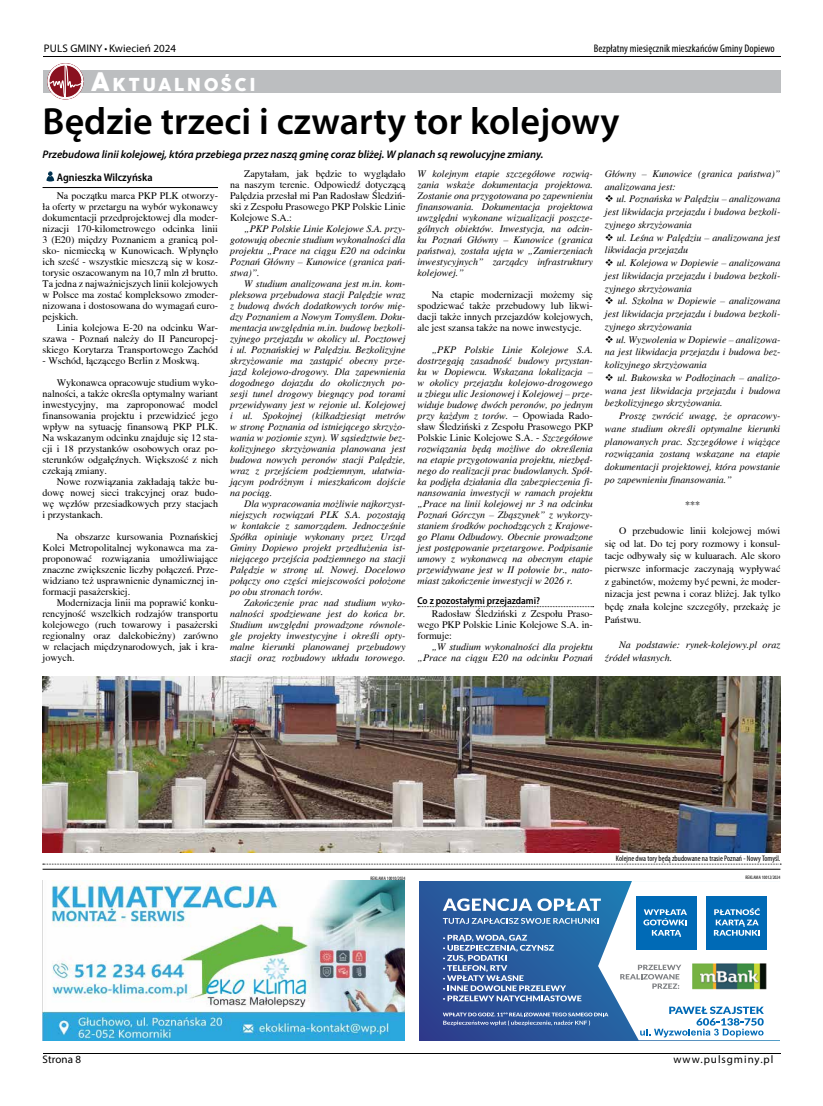
<style>
.page{position:relative;width:823px;height:1106px;background:#fff}
.page>*{position:absolute;margin:0;border:0;box-sizing:border-box;transform-origin:0 0}
.t1{font:600 38px "Myriad Pro";color:#000}
.t2{font:17.5px "Cocogoose";letter-spacing:.145em;color:#fff}
.t3{font:italic 600 11px "Myriad Pro";color:#000}
.t4{font:condensed 11px "Myriad Pro";letter-spacing:.01em;color:#000}
.t5{font:11px "Myriad Pro";letter-spacing:.01em;color:#000}
.t6{font:600 semi-condensed 11px "Myriad Pro";color:#000}
.t7{font:11px "Myriad Pro";letter-spacing:.09em;color:#000}
.t8{font:italic 10px/11px "Toronto";color:#000;text-align:justify}
.t9{font:10px/11px "Toronto";color:#000;text-align:justify}
.t10{font:600 semi-condensed 10px "Myriad Pro";color:#000}
.t11{font:condensed 8px "Myriad Pro";color:#000}
.t12{font:condensed 5px "Myriad Pro";color:#000}
.s1{font-stretch:condensed}
.s2{font-size:25px}
.s3{font-style:normal}
</style>
<div class="page">
<hr style="left:43px;top:56px;width:737px;height:1px;background:#000">
<hr style="left:43px;top:1053px;width:737px;height:1px;background:#000">
<img style="left:43px;top:880px;width:361px;height:161px">
<div style="left:419px;top:881px;width:360px;height:159px;background:linear-gradient(to bottom,#285a9d,#2e3a8b)"></div>
<svg style="left:442px;top:881px;width:337px;height:159px"></svg>
<svg style="left:417px;top:606px;width:176px;height:1px"></svg>
<div style="left:43px;top:70px;width:737px;height:22px;background:#bcbec0"></div>
<svg style="left:47px;top:63px;width:36px;height:36px"></svg>
<hr style="left:43px;top:187px;width:175px;height:1px;background:#000">
<svg style="left:46px;top:171px;width:8px;height:10px"></svg>
<img style="left:43px;top:676px;width:737px;height:177px">
<hr style="left:43px;top:868px;width:737px;height:1px;background:#000">
<svg style="left:43px;top:863px;width:737px;height:1px"></svg>
<p class="t5" style="left:44px;top:42px;width:134px">PULS GMINY <span class="s1">•</span> Kwiecień 2024</p>
<p class="t4" style="left:593px;top:42px;width:182px">Bezpłatny miesięcznik mieszkańców Gminy Dopiewo</p>
<h2 class="t2" style="left:91px;top:73px;width:166px"><span class="s2">A</span>KTUALNOŚCI</h2>
<h1 class="t1" style="left:43px;top:97px;width:578px">Będzie trzeci i czwarty tor kolejowy</h1>
<p class="t3" style="left:43px;top:148px;width:502px">Przebudowa linii kolejowej, która przebiega przez naszą gminę coraz bliżej. W planach są rewolucyjne zmiany.</p>
<p class="t6" style="left:57px;top:171px;width:97px">Agnieszka Wilczyńska</p>
<p class="t9" style="left:230px;top:168px;width:177px;text-indent:14px">Zapytałam, jak będzie to wyglądało na naszym terenie. Odpowiedź dotyczącą Palędzia przesłał mi Pan Radosław Śledziń&shy;ski z Zespołu Prasowego PKP Polskie Linie Kolejowe S.A.:</p>
<p class="t8" style="left:230px;top:223px;width:177px;text-indent:14px">„PKP Polskie Linie Kolejowe S.A. przy&shy;gotowują obecnie studium wykonalności dla projektu „Prace na ciągu E20 na odcinku Poznań Główny – Kunowice (granica pań&shy;stwa)”.</p>
<p class="t8" style="left:230px;top:278px;width:177px;text-indent:14px">W studium analizowana jest m.in. kom&shy;pleksowa przebudowa stacji Palędzie wraz z budową dwóch dodatkowych torów mię&shy;dzy Poznaniem a Nowym Tomyślem. Doku&shy;mentacja uwzględnia m.in. budowę bezkoli&shy;zyjnego przejazdu w okolicy ul. Pocztowej i ul. Poznańskiej w Palędziu. Bezkolizyjne skrzyżowanie ma zastąpić obecny prze&shy;jazd kolejowo-drogowy. Dla zapewnienia dogodnego dojazdu do okolicznych po&shy;sesji tunel drogowy biegnący pod torami przewidywany jest w rejonie ul. Kolejowej i ul. Spokojnej (kilkadziesiąt metrów w stronę Poznania od istniejącego skrzyżo&shy;wania w poziomie szyn). W sąsiedztwie bez&shy;kolizyjnego skrzyżowania planowana jest budowa nowych peronów stacji Palędzie, wraz z przejściem podziemnym, ułatwia&shy;jącym podróżnym i mieszkańcom dojście na pociąg.</p>
<p class="t8" style="left:230px;top:498px;width:177px;text-indent:14px">Dla wypracowania możliwie najkorzyst&shy;niejszych rozwiązań PLK S.A. pozostają w kontakcie z samorządem. Jednocześnie Spółka opiniuje wykonany przez Urząd Gminy Dopiewo projekt przedłużenia ist&shy;niejącego przejścia podziemnego na stacji Palędzie w stronę ul. Nowej. Docelowo połączy ono części miejscowości położone po obu stronach torów.</p>
<p class="t8" style="left:230px;top:597px;width:177px;text-indent:14px">Zakończenie prac nad studium wyko&shy;nalności spodziewane jest do końca br.<br>Studium uwzględni prowadzone równole&shy;gle projekty inwestycyjne i określi opty&shy;malne kierunki planowanej przebudowy stacji oraz rozbudowy układu torowego.</p>
<p class="t8" style="left:604px;top:167px;width:177px;line-height:12.7px">Główny – Kunowice (granica państwa)” analizowana jest:</p>
<p class="t8" style="left:604px;top:193px;width:177px;line-height:12.7px">❖ ul. Poznańska w Palędziu – analizowana jest likwidacja przejazdu i budowa bezkoli&shy;zyjnego skrzyżowania</p>
<p class="t8" style="left:604px;top:231px;width:177px;line-height:12.7px">❖ ul. Leśna w Palędziu – analizowana jest likwidacja przejazdu</p>
<p class="t8" style="left:604px;top:256px;width:177px;line-height:12.7px">❖ ul. Kolejowa w Dopiewie – analizowana jest likwidacja przejazdu i budowa bezkoli&shy;zyjnego skrzyżowania</p>
<p class="t8" style="left:604px;top:295px;width:177px;line-height:12.7px">❖ ul. Szkolna w Dopiewie – analizowana jest likwidacja przejazdu i budowa bezkoli&shy;zyjnego skrzyżowania</p>
<p class="t8" style="left:604px;top:333px;width:177px;line-height:12.7px">❖ ul. Wyzwolenia w Dopiewie – analizowa&shy;na jest likwidacja przejazdu i budowa bez&shy;kolizyjnego skrzyżowania</p>
<p class="t8" style="left:604px;top:371px;width:177px;line-height:12.7px">❖ ul. Bukowska w Podłozinach – analizo&shy;wana jest likwidacja przejazdu i budowa bezkolizyjnego skrzyżowania.</p>
<p class="t8" style="left:604px;top:409px;width:177px;line-height:12.7px;text-indent:14px">Proszę zwrócić uwagę, że opracowy&shy;wane studium określi optymalne kierunki planowanych prac. Szczegółowe i wiążące rozwiązania zostaną wskazane na etapie dokumentacji projektowej, która powstanie po zapewnieniu finansowania.”</p>
<p class="t9" style="left:684px;top:499px;width:16px">***</p>
<p class="t9" style="left:604px;top:524px;width:177px;line-height:12.7px;text-indent:14px">O przebudowie linii kolejowej mówi się od lat. Do tej pory rozmowy i konsul&shy;tacje odbywały się w kuluarach. Ale skoro pierwsze informacje zaczynają wypływać z gabinetów, możemy być pewni, że moder&shy;nizacja jest pewna i coraz bliżej. Jak tylko będę znała kolejne szczegóły, przekażę je Państwu.</p>
<p class="t8" style="left:604px;top:639px;width:177px;line-height:12.7px;text-indent:14px">Na podstawie: rynek-kolejowy.pl oraz źródeł własnych.</p>
<p class="t8" style="left:417px;top:168px;width:177px">W kolejnym etapie szczegółowe rozwią&shy;zania wskaże dokumentacja projektowa.<br>Zostanie ona przygotowana po zapewnieniu finansowania. Dokumentacja projektowa uwzględni wykonane wizualizacji poszcze&shy;gólnych obiektów. Inwestycja, na odcin&shy;ku Poznań Główny – Kunowice (granica państwa), została ujęta w „Zamierzeniach inwestycyjnych” zarządcy infrastruktury kolejowej.”</p>
<p class="t9" style="left:417px;top:289px;width:177px;text-indent:14px">Na etapie modernizacji możemy się spodziewać także przebudowy lub likwi&shy;dacji także innych przejazdów kolejowych, ale jest szansa także na nowe inwestycje.</p>
<p class="t8" style="left:417px;top:344px;width:177px;text-indent:14px">„PKP Polskie Linie Kolejowe S.A. dostrzegają zasadność budowy przystan&shy;ku w Dopiewcu. Wskazana lokalizacja – w okolicy przejazdu kolejowo-drogowego u zbiegu ulic Jesionowej i Kolejowej – prze&shy;widuje budowę dwóch peronów, po jednym przy każdym z torów. <span class="s3">– Opowiada Rado&shy;sław Śledziński z Zespołu Prasowego PKP Polskie Linie Kolejowe S.A. -</span> Szczegółowe rozwiązania będą możliwe do określenia na etapie przygotowania projektu, niezbęd&shy;nego do realizacji prac budowlanych. Spół&shy;ka podjęła działania dla zabezpieczenia fi&shy;nansowania inwestycji w ramach projektu „Prace na linii kolejowej nr 3 na odcinku Poznań Górczyn – Zbąszynek” z wykorzy&shy;staniem środków pochodzących z Krajowe&shy;go Planu Odbudowy. Obecnie prowadzone jest postępowanie przetargowe. Podpisanie umowy z wykonawcą na obecnym etapie przewidywane jest w II połowie br., nato&shy;miast zakończenie inwestycji w 2026 r.</p>
<p class="t10" style="left:417px;top:594px;width:124px">Co z pozostałymi przejazdami?</p>
<p class="t9" style="left:417px;top:608px;width:177px;text-indent:14px">Radosław Śledziński z Zespołu Praso&shy;wego PKP Polskie Linie Kolejowe S.A. in&shy;formuje:</p>
<p class="t8" style="left:417px;top:641px;width:177px;text-align:right">„W studium wykonalności dla projektu „Prace na ciągu E20 na odcinku Poznań</p>
<p class="t9" style="left:43px;top:190px;width:177px;text-indent:14px">Na początku marca PKP PLK otworzy&shy;ła oferty w przetargu na wybór wykonawcy dokumentacji przedprojektowej dla moder&shy;nizacji 170-kilometrowego odcinka linii 3 (E20) między Poznaniem a granicą pol&shy;sko- niemiecką w Kunowicach. Wpłynęło ich sześć - wszystkie mieszczą się w kosz&shy;torysie oszacowanym na 10,7 mln zł brutto.<br>Ta jedna z najważniejszych linii kolejowych w Polsce ma zostać kompleksowo zmoder&shy;nizowana i dostosowana do wymagań euro&shy;pejskich.</p>
<p class="t9" style="left:43px;top:322px;width:177px;text-indent:14px">Linia kolejowa E-20 na odcinku War&shy;szawa - Poznań należy do II Paneuropej&shy;skiego Korytarza Transportowego Zachód</p>
<p class="t9" style="left:43px;top:355px;width:158px">- Wschód, łączącego Berlin z Moskwą.</p>
<p class="t9" style="left:43px;top:377px;width:177px;text-indent:14px">Wykonawca opracowuje studium wyko&shy;nalności, a także określa optymalny wariant inwestycyjny, ma zaproponować model finansowania projektu i przewidzieć jego wpływ na sytuację finansową PKP PLK.<br>Na wskazanym odcinku znajduje się 12 sta&shy;cji i 18 przystanków osobowych oraz po&shy;sterunków odgałęźnych. Większość z nich czekają zmiany.</p>
<p class="t9" style="left:43px;top:476px;width:177px;text-indent:14px">Nowe rozwiązania zakładają także bu&shy;dowę nowej sieci trakcyjnej oraz budo&shy;wę węzłów przesiadkowych przy stacjach i przystankach.</p>
<p class="t9" style="left:43px;top:531px;width:177px;text-indent:14px">Na obszarze kursowania Poznańskiej Kolei Metropolitalnej wykonawca ma za&shy;proponować rozwiązania umożliwiające znaczne zwiększenie liczby połączeń. Prze&shy;widziano też usprawnienie dynamicznej in&shy;formacji pasażerskiej.</p>
<p class="t9" style="left:43px;top:597px;width:177px;text-indent:14px">Modernizacja linii ma poprawić konku&shy;rencyjność wszelkich rodzajów transportu kolejowego (ruch towarowy i pasażerski regionalny oraz dalekobieżny) zarówno w relacjach międzynarodowych, jak i kra&shy;jowych.</p>
<p class="t11" style="left:615px;top:853px;width:166px">Kolejne dwa tory będą zbudowane na trasie Poznań - Nowy Tomyśl.</p>
<p class="t12" style="left:370px;top:875px;width:37px">reklama 10010/2024</p>
<p class="t12" style="left:745px;top:874px;width:37px">reklama 10012/2024</p>
<p class="t5" style="left:43px;top:1052px;width:40px">Strona 8</p>
<p class="t7" style="left:673px;top:1052px;width:101px">www.pulsgminy.pl</p>
</div>
